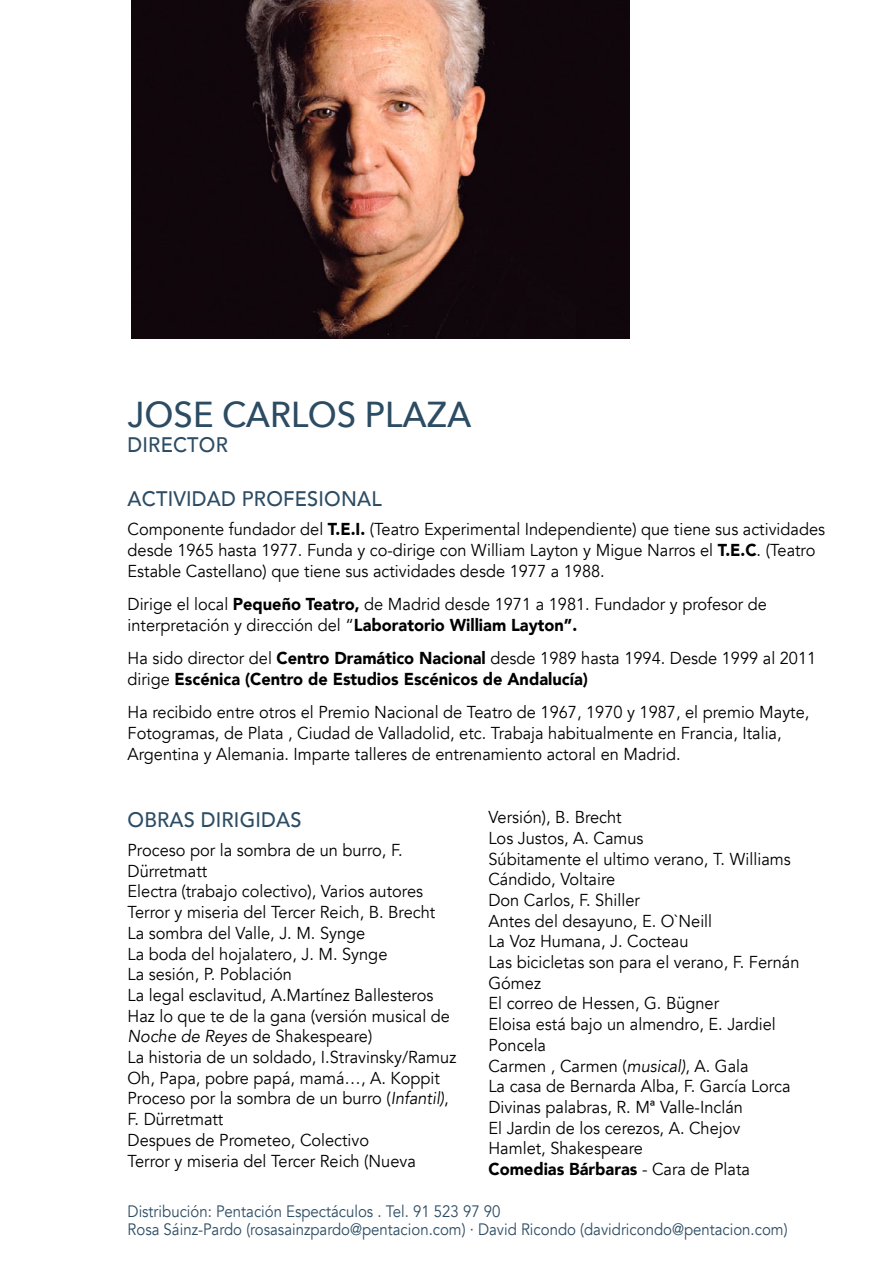
<style>
.page{position:relative;width:893px;height:1263px;background:#fff}
.page>*{position:absolute;margin:0;border:0;box-sizing:border-box;transform-origin:0 0}
.t1{font:500 36px "Avenir Next";color:#2c4c63;scale:.95 1}
.t2{font:500 21px "Avenir";letter-spacing:.01em;color:#2c4c63;scale:.95 1}
.t3{font:17.25px/20.7px "Avenir";color:#000;scale:.95 1}
.t4{font:900 17.25px/20.7px "Avenir";color:#000;scale:.95 1}
.t5{font:16.5px/18px "Avenir";color:#2c4c63;scale:.91 1}
.s1{font-weight:900}
.s2{font-weight:400}
.s3{font-style:italic}
</style>
<div class="page">
<img style="left:132px;top:0;width:497px;height:338px">
<h1 class="t1" style="left:128px;top:384px;width:294px">JOSE CARLOS PLAZA</h1>
<p class="t2" style="left:128px;top:427px;width:107px">DI RECTO R</p>
<p class="t2" style="left:128px;top:480px;width:267px">ACTIVIDAD PROFESIONAL</p>
<p class="t3" style="left:128px;top:519px;width:736px">Componente fundador del <span class="s1">T.E.I.</span> (Teatro Experimental Independiente) que tiene sus actividades desde 1965 hasta 1977. Funda y co-dirige con William Layton y Migue Narros el <span class="s1">T.E.C</span>. (Teatro<br>Estable Castellano) que tiene sus actividades desde 1977 a 1988.</p>
<p class="t3" style="left:128px;top:594px;width:675px">Dirige el local <span class="s1">Pequeño Teatro,</span> de Madrid desde 1971 a 1981. Fundador y profesor de interpretación y dirección del “<span class="s1">Laboratorio William Layton”.</span></p>
<p class="t4" style="left:128px;top:647px;width:726px"><span class="s2">Ha sido director del</span> Centro Dramático Nacional <span class="s2">desde 1989 hasta 1994. Desde 1999 al 2011 dirige</span> Escénica (Centro de Estudios Escénicos de Andalucía)</p>
<p class="t3" style="left:128px;top:702px;width:719px">Ha recibido entre otros el Premio Nacional de Teatro de 1967, 1970 y 1987, el premio Mayte,<br>Fotogramas, de Plata , Ciudad de Valladolid, etc. Trabaja habitualmente en Francia, Italia,<br>Argentina y Alemania. Imparte talleres de entrenamiento actoral en Madrid.</p>
<p class="t2" style="left:128px;top:801px;width:185px">OBRAS DIRIGIDAS</p>
<p class="t3" style="left:128px;top:840px;width:348px">Proceso por la sombra de un burro, F.<br>Dürretmatt<br>Electra (trabajo colectivo), Varios autores Terror y miseria del Tercer Reich, B. Brecht<br>La sombra del Valle, J. M. Synge<br>La boda del hojalatero, J. M. Synge<br>La sesión, P. Población<br>La legal esclavitud, A.Martínez Ballesteros Haz lo que te de la gana (versión musical de <span class="s3">Noche de Reyes</span> de Shakespeare)<br>La historia de un soldado, I.Stravinsky/Ramuz Oh, Papa, pobre papá, mamá…, A. Koppit Proceso por la sombra de un burro (<span class="s3">Infantil)</span>, F. Dürretmatt<br>Despues de Prometeo, Colectivo<br>Terror y miseria del Tercer Reich (Nueva</p>
<p class="t3" style="left:488px;top:807px;width:329px">Versión), B. Brecht<br>Los Justos, A. Camus<br>Súbitamente el ultimo verano, T. Williams<br>Cándido, Voltaire<br>Don Carlos, F. Shiller<br>Antes del desayuno, E. O`Neill<br>La Voz Humana, J. Cocteau<br>Las bicicletas son para el verano, F. Fernán<br>Gómez<br>El correo de Hessen, G. Bügner<br>Eloisa está bajo un almendro, E. Jardiel<br>Poncela<br>Carmen , Carmen (<span class="s3">musical)</span>, A. Gala<br>La casa de Bernarda Alba, F. García Lorca<br>Divinas palabras, R. Mª Valle-Inclán<br>El Jardin de los cerezos, A. Chejov<br>Hamlet, Shakespeare<br><span class="s1">Comedias Bárbaras</span> - Cara de Plata</p>
<p class="t5" style="left:128px;top:1202px;width:727px">Distribución: Pentación Espectáculos . Tel. 91 523 97 90<br>Rosa Sáinz-Pardo (rosasainzpardo@pentacion.com) · David Ricondo (davidricondo@pentacion.com)</p>
</div>
